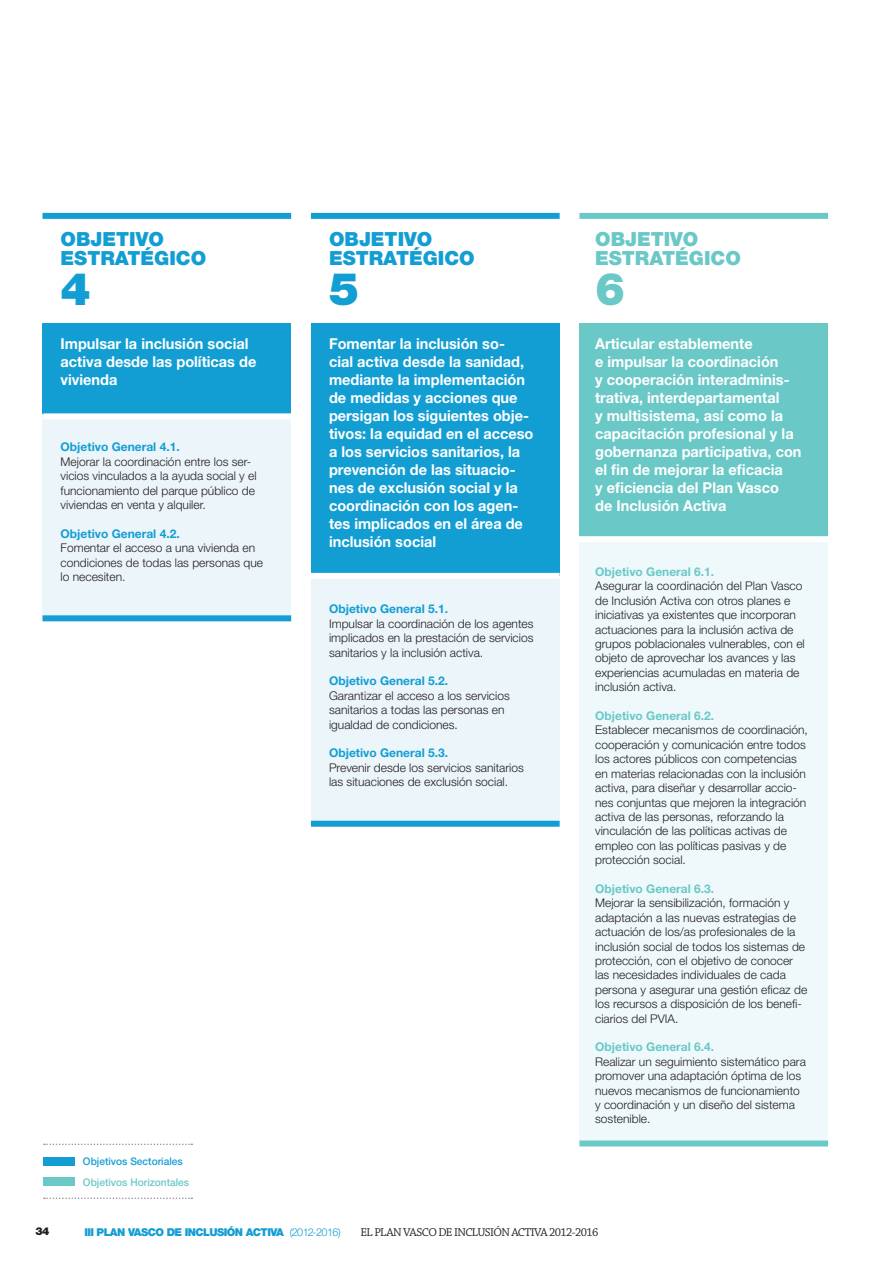
<style>
.page{position:relative;width:893px;height:1263px;background:#fff}
.page>*{position:absolute;margin:0;border:0;box-sizing:border-box;transform-origin:0 0}
.TEXTO_CORRIDO{font:900 45px "Helvetica Neue";color:#139ed3}
.TEXTO_CORRIDO-2{font:900 45px "Helvetica Neue";color:#6ac8c7}
.TEXTO_CORRIDO-3{font:900 19.5px/19.5px "Helvetica Neue";color:#139ed3}
.TEXTO_CORRIDO-4{font:900 19.5px/19.5px "Helvetica Neue";color:#6ac8c7}
.TEXTO_CORRIDO-5{font:700 15px/18px "Helvetica Neue";color:#fff}
.TEXTO_CORRIDO-6{font:300 12px/14.4px "Helvetica Neue";color:#231f20}
.TEXTO_CORRIDO-7{font:700 12px "Helvetica Neue";color:#139ed3}
.TEXTO_CORRIDO-8{font:700 12px "Helvetica Neue";color:#6ac8c7}
.t1{font:12px "Chaparral Pro";letter-spacing:-.05em;color:#231f20}
.t2{font:900 10.8px "Helvetica Neue";letter-spacing:-.05em;color:#139ed3}
.t3{font:900 10.8px "Helvetica Neue";color:#231f20}
.TEXTO_CORRIDO-9{font:500 10.5px "Helvetica Neue";color:#6ac8c7}
.TEXTO_CORRIDO-10{font:500 10.5px "Helvetica Neue";color:#139ed3}
.s1{font-weight:300}
</style>
<div class="page">
<div style="left:43px;top:410px;width:248px;height:210px;background:#ecf5fa"></div>
<div style="left:311px;top:542px;width:249px;height:282px;background:#ecf5fa"></div>
<div style="left:43px;top:213px;width:248px;height:6px;background:#139ed3"></div>
<div style="left:311px;top:213px;width:249px;height:6px;background:#139ed3"></div>
<div style="left:43px;top:615px;width:248px;height:6px;background:#139ed3"></div>
<div style="left:311px;top:821px;width:249px;height:6px;background:#139ed3"></div>
<div style="left:579px;top:213px;width:249px;height:6px;background:#6ac8c7"></div>
<div style="left:579px;top:492px;width:249px;height:648px;background:#eff9fc"></div>
<div style="left:43px;top:323px;width:248px;height:90px;background:#139ed3"></div>
<div style="left:43px;top:413px;width:249px;height:6px;background:#fff"></div>
<div style="left:311px;top:323px;width:249px;height:253px;background:#139ed3"></div>
<div style="left:311px;top:573px;width:249px;height:6px;background:#fff"></div>
<div style="left:579px;top:323px;width:249px;height:216px;background:#6ac8c7"></div>
<div style="left:579px;top:536px;width:249px;height:6px;background:#fff"></div>
<div style="left:579px;top:1140px;width:249px;height:6px;background:#6ac8c7"></div>
<div style="left:43px;top:1157px;width:32px;height:8px;background:#139ed3"></div>
<div style="left:43px;top:1177px;width:32px;height:9px;background:#6ac8c7"></div>
<svg style="left:44px;top:1143px;width:148px;height:2px"></svg>
<svg style="left:44px;top:1197px;width:148px;height:2px"></svg>
<p class="TEXTO_CORRIDO-3" style="left:61px;top:229px;width:147px">OBJETIVO<br>ESTRATÉGICO</p>
<p class="TEXTO_CORRIDO" style="left:61px;top:262px;width:32px">4</p>
<p class="TEXTO_CORRIDO-5" style="left:61px;top:335px;width:197px">Impulsar la inclusión social activa desde las políticas de vivienda</p>
<p class="TEXTO_CORRIDO-7" style="left:61px;top:440px;width:121px">Objetivo General 4.1.</p>
<p class="TEXTO_CORRIDO-6" style="left:61px;top:454px;width:198px">Mejorar la coordinación entre los ser&shy;vicios vinculados a la ayuda social y el funcionamiento del parque público de viviendas en venta y alquiler.</p>
<p class="TEXTO_CORRIDO-7" style="left:61px;top:526px;width:121px">Objetivo General 4.2.</p>
<p class="TEXTO_CORRIDO-6" style="left:61px;top:540px;width:204px">Fomentar el acceso a una vivienda en condiciones de todas las personas que lo necesiten.</p>
<p class="TEXTO_CORRIDO-10" style="left:83px;top:1155px;width:101px">Objetivos Sectoriales</p>
<p class="TEXTO_CORRIDO-9" style="left:83px;top:1176px;width:108px">Objetivos Horizontales</p>
<p class="TEXTO_CORRIDO-3" style="left:329px;top:229px;width:147px">OBJETIVO<br>ESTRATÉGICO</p>
<p class="TEXTO_CORRIDO" style="left:329px;top:262px;width:32px">5</p>
<p class="TEXTO_CORRIDO-5" style="left:329px;top:335px;width:206px">Fomentar la inclusión so-<br>cial activa desde la sanidad, mediante la implementación de medidas y acciones que persigan los siguientes obje&shy;tivos: la equidad en el acceso a los servicios sanitarios, la prevención de las situacio&shy;nes de exclusión social y la coordinación con los agen&shy;tes implicados en el área de inclusión social</p>
<p class="TEXTO_CORRIDO-7" style="left:329px;top:602px;width:121px">Objetivo General 5.1.</p>
<p class="TEXTO_CORRIDO-6" style="left:329px;top:616px;width:206px;text-align:justify">Impulsar la coordinación de los agentes implicados en la prestación de servicios sanitarios y la inclusión activa.</p>
<p class="TEXTO_CORRIDO-7" style="left:329px;top:674px;width:121px">Objetivo General 5.2.</p>
<p class="TEXTO_CORRIDO-6" style="left:329px;top:688px;width:182px">Garantizar el acceso a los servicios sanitarios a todas las personas en igualdad de condiciones.</p>
<p class="TEXTO_CORRIDO-7" style="left:329px;top:746px;width:121px">Objetivo General 5.3.</p>
<p class="TEXTO_CORRIDO-6" style="left:329px;top:760px;width:196px">Prevenir desde los servicios sanitarios las situaciones de exclusión social.</p>
<p class="TEXTO_CORRIDO-4" style="left:595px;top:229px;width:147px">OBJETIVO<br>ESTRATÉGICO</p>
<p class="TEXTO_CORRIDO-2" style="left:595px;top:262px;width:32px">6</p>
<p class="TEXTO_CORRIDO-5" style="left:595px;top:335px;width:208px">Articular establemente<br>e impulsar la coordinación<br>y cooperación interadminis&shy;trativa, interdepartamental<br>y multisistema, así como la capacitación profesional y la gobernanza participativa, con el fin de mejorar la eficacia<br>y eficiencia del Plan Vasco<br>de Inclusión Activa</p>
<p class="TEXTO_CORRIDO-8" style="left:595px;top:564px;width:121px">Objetivo General 6.1.</p>
<p class="TEXTO_CORRIDO-6" style="left:595px;top:579px;width:211px">Asegurar la coordinación del Plan Vasco de Inclusión Activa con otros planes e iniciativas ya existentes que incorporan actuaciones para la inclusión activa de grupos poblacionales vulnerables, con el objeto de aprovechar los avances y las experiencias acumuladas en materia de inclusión activa.</p>
<p class="TEXTO_CORRIDO-8" style="left:595px;top:708px;width:121px">Objetivo General 6.2.</p>
<p class="TEXTO_CORRIDO-6" style="left:595px;top:723px;width:214px">Establecer mecanismos de coordinación, cooperación y comunicación entre todos los actores públicos con competencias en materias relacionadas con la inclusión activa, para diseñar y desarrollar accio&shy;nes conjuntas que mejoren la integración activa de las personas, reforzando la vinculación de las políticas activas de empleo con las políticas pasivas y de protección social.</p>
<p class="TEXTO_CORRIDO-8" style="left:595px;top:881px;width:121px">Objetivo General 6.3.</p>
<p class="TEXTO_CORRIDO-6" style="left:595px;top:895px;width:214px">Mejorar la sensibilización, formación y adaptación a las nuevas estrategias de actuación de los/as profesionales de la inclusión social de todos los sistemas de protección, con el objetivo de conocer las necesidades individuales de cada persona y asegurar una gestión eficaz de los recursos a disposición de los benefi&shy;ciarios del PVIA.</p>
<p class="TEXTO_CORRIDO-8" style="left:595px;top:1039px;width:121px">Objetivo General 6.4.</p>
<p class="TEXTO_CORRIDO-6" style="left:595px;top:1054px;width:212px">Realizar un seguimiento sistemático para promover una adaptación óptima de los nuevos mecanismos de funcionamiento y coordinación y un diseño del sistema sostenible.</p>
<p class="t3" style="left:36px;top:1225px;width:15px">34</p>
<p class="t2" style="left:84px;top:1225px;width:258px">III PLAN VASCO DE INCLUSIÓN ACTIVA <span class="s1">(2012-2016)</span></p>
<p class="t1" style="left:360px;top:1225px;width:239px">EL PLAN VASCO DE INCLUSIÓN ACTIVA 2012-2016</p>
</div>
